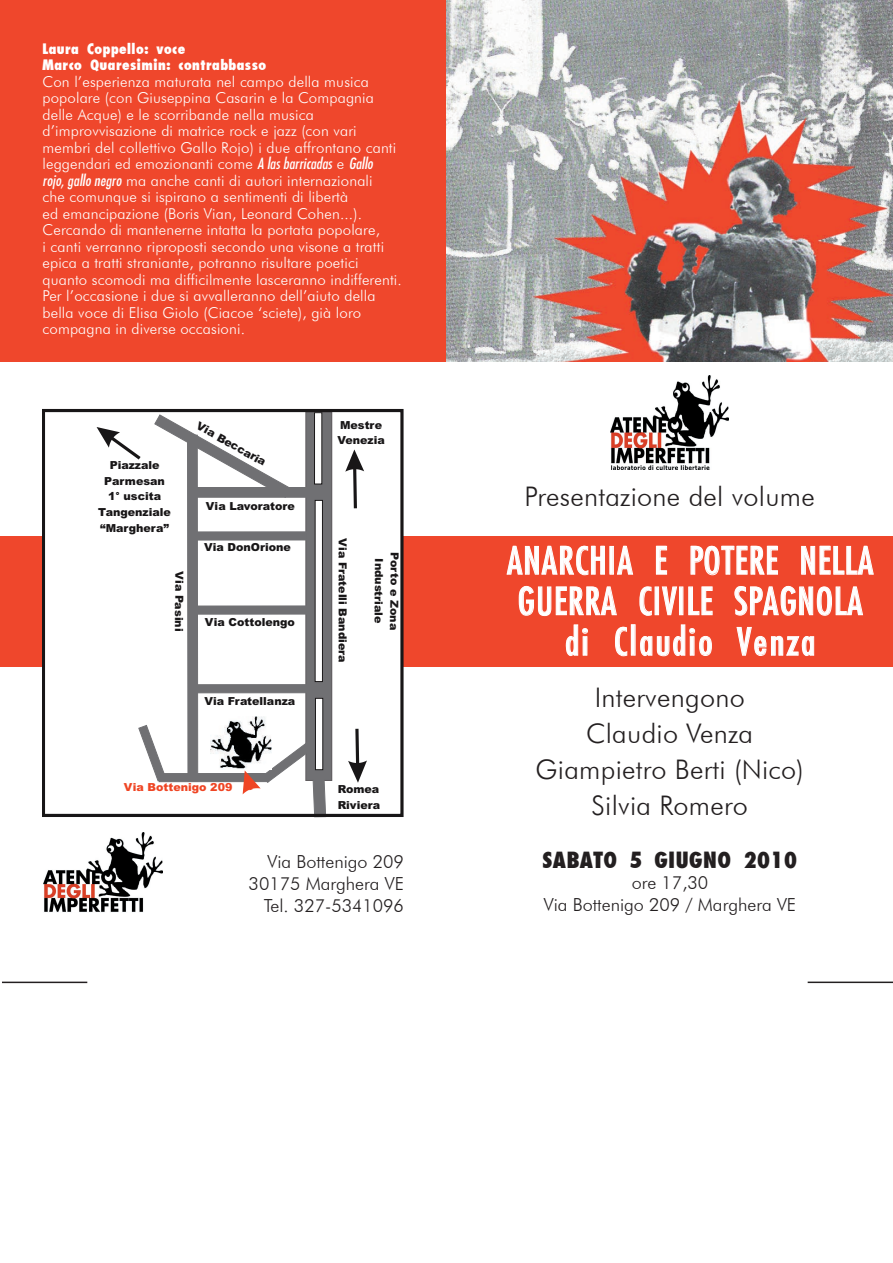
<style>
.page{position:relative;width:893px;height:1263px;background:#fff}
.page>*{position:absolute;margin:0;border:0;box-sizing:border-box;transform-origin:0 0}
.t1{font:100 condensed 42px/40.5px "Futura";letter-spacing:.02em;color:#fff;text-align:center}
.t2{font:300 27px/36px "Futura BT";letter-spacing:.01em;color:#231f20;text-align:center}
.t3{font:800 condensed 25.5px "Futura";color:#231f20}
.t4{font:300 18px/21.6px "Futura BT";color:#231f20;text-align:center}
.t5{font:800 condensed 16.5px/16.5px "Futura";letter-spacing:.01em;color:#fff}
.t6{font:300 15px/16.5px "Futura BT";letter-spacing:.01em;color:#fff}
.t7{font:900 11.1px/15.6px "Arial";color:#181617}
.t8{font:900 11.1px "Arial";color:#ef4524}
.s1{font-family:"Futura";font-weight:400;font-style:italic;font-stretch:condensed}
</style>
<div class="page">
<hr style="left:808px;top:981px;width:85px;height:2px;background:#231f20">
<hr style="left:2px;top:981px;width:85px;height:2px;background:#231f20">
<img style="left:44px;top:832px;width:119px;height:80px">
<img style="left:611px;top:375px;width:117px;height:94px">
<div style="left:0;top:536px;width:893px;height:131px;background:#ef472c"></div>
<img style="left:445px;top:0;width:448px;height:361px">
<div style="left:0;top:0;width:445px;height:361px;background:#ef472c"></div>
<svg style="left:506px;top:545px;width:127px;height:31px"></svg>
<svg style="left:656px;top:546px;width:11px;height:29px"></svg>
<svg style="left:690px;top:546px;width:88px;height:29px"></svg>
<svg style="left:801px;top:545px;width:73px;height:30px"></svg>
<svg style="left:519px;top:586px;width:98px;height:31px"></svg>
<svg style="left:639px;top:586px;width:74px;height:30px"></svg>
<svg style="left:734px;top:586px;width:129px;height:30px"></svg>
<svg style="left:566px;top:624px;width:22px;height:32px"></svg>
<svg style="left:615px;top:624px;width:97px;height:32px"></svg>
<svg style="left:736px;top:627px;width:78px;height:29px"></svg>
<div style="left:43px;top:414px;width:359px;height:406px;background:#fff"></div>
<div style="left:306px;top:412px;width:26px;height:368px;background:#707073"></div>
<div style="left:306px;top:412px;width:26px;height:369px;border:1px solid #605c5f"></div>
<div style="left:314px;top:412px;width:8px;height:72px;border:1px solid #181617"></div>
<svg style="left:348px;top:729px;width:19px;height:54px"></svg>
<svg style="left:345px;top:449px;width:19px;height:59px"></svg>
<div style="left:42px;top:409px;width:362px;height:408px;border:3px solid #181617"></div>
<svg style="left:97px;top:414px;width:229px;height:403px"></svg>
<p class="t5" style="left:43px;top:41px;width:226px">Laura Coppello: voce<br>Marco Quaresimin: contrabbasso</p>
<p class="t6" style="left:43px;top:73px;width:361px">Con l’esperienza maturata nel campo della musica popolare (con Giuseppina Casarin e la Compagnia delle Acque) e le scorribande nella musica d’improvvisazione di matrice rock e jazz (con vari membri del collettivo Gallo Rojo) i due affrontano canti leggendari ed emozionanti come <span class="s1">A las barricadas</span> e <span class="s1">Gallo<br>rojo, gallo negro</span> ma anche canti di autori internazionali<br>che comunque si ispirano a sentimenti di libertà<br>ed emancipazione (Boris Vian, Leonard Cohen...).<br>Cercando di mantenerne intatta la portata popolare,<br>i canti verranno riproposti secondo una visone a tratti epica a tratti straniante, potranno risultare poetici quanto scomodi ma difficilmente lasceranno indifferenti.<br>Per l’occasione i due si avvalleranno dell’aiuto della bella voce di Elisa Giolo (Ciacoe ‘sciete), già loro compagna in diverse occasioni.</p>
<p class="t7" style="left:98px;top:458px;width:74px;text-align:center">Piazzale<br>Parmesan<br>1° uscita<br>Tangenziale “Marghera”</p>
<p class="t7" style="left:186px;top:571px;width:62px;rotate:91deg">Via Pasi i</p>
<p class="t7" style="left:201px;top:419px;width:79px;rotate:29deg">Via Be c ria</p>
<p class="t7" style="left:206px;top:499px;width:91px">Via Lavoratore</p>
<p class="t7" style="left:204px;top:540px;width:88px">Via DonOrione</p>
<p class="t7" style="left:205px;top:616px;width:92px">Via Cottolengo</p>
<p class="t7" style="left:204px;top:695px;width:92px">Via Fratellanza</p>
<p class="t8" style="left:124px;top:780px;width:110px">Via Bottenigo 209</p>
<p class="t7" style="left:337px;top:418px;width:49px">Mestre<br>Venezia</p>
<p class="t7" style="left:349px;top:538px;width:68px;rotate:90deg">V ai Frate li</p>
<p class="t7" style="left:349px;top:632px;width:32px;rotate:90deg">dea</p>
<p class="t7" style="left:349px;top:594px;width:63px;rotate:90deg">l Banir</p>
<p class="t7" style="left:402px;top:559px;width:73px;text-indent:-6px;rotate:91deg">Port e Zona<br>Indus ri</p>
<p class="t7" style="left:386px;top:592px;width:33px;rotate:91deg">t ael</p>
<p class="t7" style="left:338px;top:783px;width:44px">Romea<br>Riviera</p>
<p class="t4" style="left:249px;top:851px;width:157px;text-align:right">Via Bottenigo 209<br>30175 Marghera VE<br>Tel. 327-5341096</p>
<h2 class="t2" style="left:525px;top:478px;width:292px">Presentazione del volume</h2>
<h1 class="t1" style="left:507px;top:542px;width:368px">ANARCHIA E POTERE NELLA<br>GUERRA CIVILE SPAGNOLA di Claudio Venza</h1>
<h2 class="t2" style="left:535px;top:679px;width:270px">Intervengono<br>Claudio Venza<br>Giampietro Berti (Nico)<br>Silvia Romero</h2>
<h3 class="t3" style="left:543px;top:849px;width:256px">SABATO 5 GIUGNO 2010</h3>
<p class="t4" style="left:544px;top:872px;width:254px">ore 17,30<br>Via Bottenigo 209 / Marghera VE</p>
</div>
